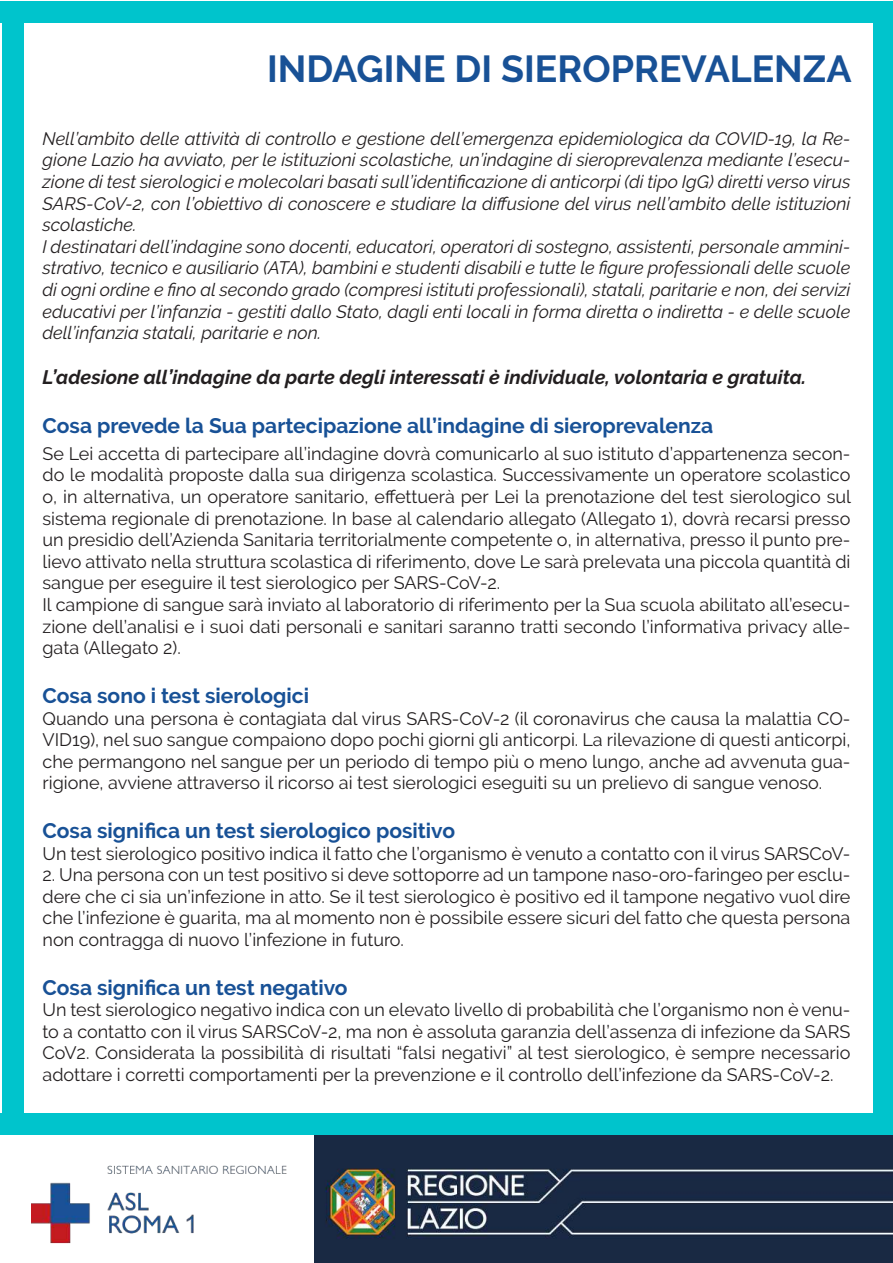
<style>
.page{position:relative;width:893px;height:1263px;background:#fff}
.page>*{position:absolute;margin:0;border:0;box-sizing:border-box;transform-origin:0 0}
.t1{font:700 37.5px "Raleway";color:#185196}
.t2{font:700 21px "Raleway";color:#185196}
.t3{font:italic 700 19.5px "Raleway";color:#231f20}
.t4{font:18px/21.6px "Raleway";color:#231f20;text-align:justify}
.t5{font:italic 18px/21.6px "Raleway";color:#231f20}
</style>
<div class="page">
<div style="left:2px;top:6px;width:21px;height:1128px;background:#00c4cc"></div>
<div style="left:874px;top:6px;width:19px;height:1257px;background:#00c4cc"></div>
<div style="left:0;top:1px;width:893px;height:21px;background:#00c4cc"></div>
<img style="left:315px;top:1134px;width:578px;height:129px">
<img style="left:32px;top:1165px;width:255px;height:79px">
<div style="left:0;top:1113px;width:893px;height:21px;background:#00c4cc"></div>
<h1 class="t1" style="left:267px;top:47px;width:586px">INDAGINE DI SIEROPREVALENZA</h1>
<p class="t5" style="left:43px;top:128px;width:809px">Nell’ambito delle attività di controllo e gestione dell’emergenza epidemiologica da COVID-19, la Re&shy;gione Lazio ha avviato, per le istituzioni scolastiche, un’indagine di sieroprevalenza mediante l’esecu&shy;zione di test sierologici e molecolari basati sull’identificazione di anticorpi (di tipo IgG) diretti verso virus SARS-CoV-2, con l’obiettivo di conoscere e studiare la diffusione del virus nell’ambito delle istituzioni scolastiche.<br>I destinatari dell’indagine sono docenti, educatori, operatori di sostegno, assistenti, personale ammini&shy;strativo, tecnico e ausiliario (ATA), bambini e studenti disabili e tutte le figure professionali delle scuole di ogni ordine e fino al secondo grado (compresi istituti professionali), statali, paritarie e non, dei servizi educativi per l’infanzia - gestiti dallo Stato, dagli enti locali in forma diretta o indiretta - e delle scuole dell’infanzia statali, paritarie e non.</p>
<p class="t3" style="left:43px;top:366px;width:765px">L’adesione all’indagine da parte degli interessati è individuale, volontaria e gratuita.</p>
<p class="t2" style="left:43px;top:413px;width:672px">Cosa prevede la Sua partecipazione all’indagine di sieroprevalenza</p>
<p class="t4" style="left:43px;top:443px;width:810px;text-align:left">Se Lei accetta di partecipare all’indagine dovrà comunicarlo al suo istituto d’appartenenza secon&shy;do le modalità proposte dalla sua dirigenza scolastica. Successivamente un operatore scolastico o, in alternativa, un operatore sanitario, effettuerà per Lei la prenotazione del test sierologico sul sistema regionale di prenotazione. In base al calendario allegato (Allegato 1), dovrà recarsi presso un presidio dell’Azienda Sanitaria territorialmente competente o, in alternativa, presso il punto pre&shy;lievo attivato nella struttura scolastica di riferimento, dove Le sarà prelevata una piccola quantità di sangue per eseguire il test sierologico per SARS-CoV-2.<br>Il campione di sangue sarà inviato al laboratorio di riferimento per la Sua scuola abilitato all’esecu&shy;zione dell’analisi e i suoi dati personali e sanitari saranno tratti secondo l’informativa privacy alle&shy;gata (Allegato 2).</p>
<p class="t2" style="left:43px;top:683px;width:268px">Cosa sono i test sierologici</p>
<p class="t4" style="left:43px;top:707px;width:809px">Quando una persona è contagiata dal virus SARS-CoV-2 (il coronavirus che causa la malattia CO-VID‐19), nel suo sangue compaiono dopo pochi giorni gli anticorpi. La rilevazione di questi anticorpi, che permangono nel sangue per un periodo di tempo più o meno lungo, anche ad avvenuta gua&shy;rigione, avviene attraverso il ricorso ai test sierologici eseguiti su un prelievo di sangue venoso.</p>
<p class="t2" style="left:43px;top:818px;width:414px">Cosa significa un test sierologico positivo</p>
<p class="t4" style="left:43px;top:842px;width:809px">Un test sierologico positivo indica il fatto che l’organismo è venuto a contatto con il virus SARS‐CoV-</p>
<p class="t4" style="left:43px;top:864px;width:809px">2. Una persona con un test positivo si deve sottoporre ad un tampone naso-oro-faringeo per esclu&shy;dere che ci sia un’infezione in atto. Se il test sierologico è positivo ed il tampone negativo vuol dire che l’infezione è guarita, ma al momento non è possibile essere sicuri del fatto che questa persona non contragga di nuovo l’infezione in futuro.</p>
<p class="t2" style="left:43px;top:975px;width:307px">Cosa significa un test negativo</p>
<p class="t4" style="left:43px;top:999px;width:809px">Un test sierologico negativo indica con un elevato livello di probabilità che l’organismo non è venu&shy;to a contatto con il virus SARS‐CoV-2, ma non è assoluta garanzia dell’assenza di infezione da SARS‐ CoV‐2. Considerata la possibilità di risultati “falsi negativi” al test sierologico, è sempre necessario adottare i corretti comportamenti per la prevenzione e il controllo dell’infezione da SARS-CoV-2.</p>
</div>
